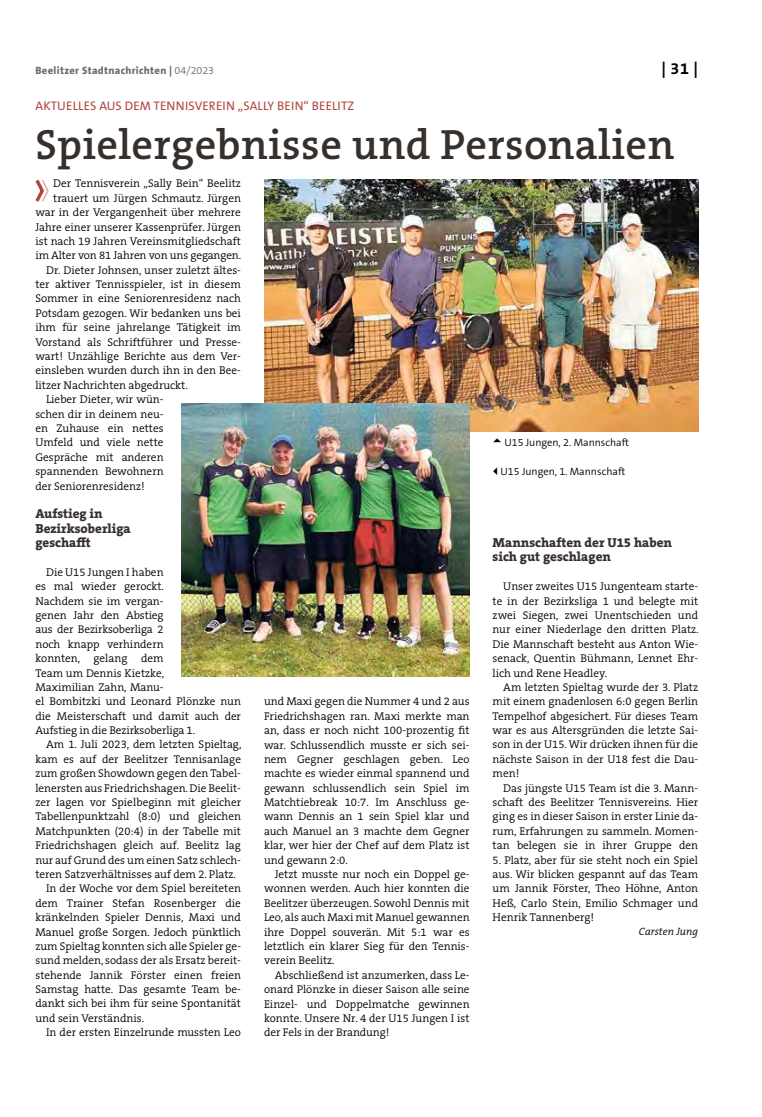
<style>
.page{position:relative;width:762px;height:1117px;background:#fff}
.page>*{position:absolute;margin:0;border:0;box-sizing:border-box;transform-origin:0 0}
.t1{font:600 42.5px "The Serif B W6";letter-spacing:.01em;color:#36302d}
.t2{font:700 16.25px "The Sans B W7";color:#000}
.t3{font:800 13.12px/14.4px "The Serif B W8";color:#36302d}
.t4{font:12.5px "The Sans B W5 Plain";letter-spacing:.015em;color:#b24440}
.t5{font:300 11.25px/14.4px "The Serif B W4";color:#000;text-align:justify}
.t6{font:300 10.62px "The Sans B W4";color:#000}
.t7{font:800 10.62px "The Sans B W8";letter-spacing:.03em;color:#716c69}
.t8{font:italic 300 10.62px "The Serif B W4";color:#000}
.s1{font-family:"The Sans B W4";font-weight:300}
</style>
<div class="page">
<svg style="left:35px;top:179px;width:14px;height:23px"></svg>
<img style="left:264px;top:180px;width:434px;height:252px">
<img style="left:181px;top:403px;width:288px;height:273px">
<p class="t7" style="left:35px;top:64px;width:180px">Beelitzer Stadtnachrichten | <span class="s1">04/2023</span></p>
<h2 class="t2" style="left:661px;top:58px;width:38px">| 31 |</h2>
<p class="t4" style="left:36px;top:98px;width:320px">AKTUELLES AUS DEM TENNISVEREIN „SALLY BEIN“ BEELITZ</p>
<h1 class="t1" style="left:35px;top:117px;width:640px">Spielergebnisse und Personalien</h1>
<p class="t5" style="left:53px;top:176px;width:189px">Der Tennisverein „Sally Bein“ Beelitz</p>
<p class="t5" style="left:53px;top:191px;width:189px">trauert um Jürgen Schmautz. Jürgen</p>
<p class="t5" style="left:35px;top:205px;width:207px">war in der Vergangenheit über mehrere</p>
<p class="t5" style="left:35px;top:219px;width:207px">Jahre einer unserer Kassenprüfer. Jürgen</p>
<p class="t5" style="left:35px;top:234px;width:207px">ist nach 19 Jahren Vereinsmitgliedschaft</p>
<p class="t5" style="left:35px;top:248px;width:207px">im Alter von 81 Jahren von uns gegangen.</p>
<p class="t5" style="left:46px;top:263px;width:196px">Dr. Dieter Johnsen, unser zuletzt ältes-</p>
<p class="t5" style="left:35px;top:277px;width:207px">ter aktiver Tennisspieler, ist in diesem</p>
<p class="t5" style="left:35px;top:291px;width:207px">Sommer in eine Seniorenresidenz nach</p>
<p class="t5" style="left:35px;top:306px;width:207px">Potsdam gezogen. Wir bedanken uns bei</p>
<p class="t5" style="left:35px;top:320px;width:207px">ihm für seine jahrelange Tätigkeit im</p>
<p class="t5" style="left:35px;top:334px;width:207px">Vorstand als Schriftführer und Presse-</p>
<p class="t5" style="left:35px;top:349px;width:207px">wart! Unzählige Berichte aus dem Ver-</p>
<p class="t5" style="left:35px;top:363px;width:207px">einsleben wurden durch ihn in den Bee-</p>
<p class="t5" style="left:35px;top:378px;width:154px">litzer Nachrichten abgedruckt.</p>
<p class="t5" style="left:46px;top:392px;width:119px">Lieber Dieter, wir wün-</p>
<p class="t5" style="left:35px;top:406px;width:130px">schen dir in deinem neu-</p>
<p class="t5" style="left:35px;top:421px;width:130px">en Zuhause ein nettes</p>
<p class="t5" style="left:35px;top:435px;width:130px">Umfeld und viele nette</p>
<p class="t5" style="left:35px;top:449px;width:130px">Gespräche mit anderen</p>
<p class="t5" style="left:35px;top:464px;width:130px">spannenden Bewohnern</p>
<p class="t5" style="left:35px;top:478px;width:111px">der Seniorenresidenz!</p>
<p class="t3" style="left:35px;top:506px;width:97px">Aufstieg in<br>Bezirksoberliga geschafft</p>
<p class="t5" style="left:35px;top:564px;width:207px;text-align:left;text-indent:11px">Die U15 Jungen I haben<br>es mal wieder gerockt.<br>Nachdem sie im vergan-<br>genen Jahr den Abstieg<br>aus der Bezirksoberliga 2<br>noch knapp verhindern<br>konnten, gelang dem<br>Team um Dennis Kietzke,<br>Maximilian Zahn, Manu-<br>el Bombitzki und Leonard Plönzke nun die Meisterschaft und damit auch der<br>Aufstieg in die Bezirksoberliga 1.</p>
<p class="t5" style="left:46px;top:737px;width:197px">Am 1. Juli 2023, dem letzten Spieltag,</p>
<p class="t5" style="left:35px;top:751px;width:207px">kam es auf der Beelitzer Tennisanlage</p>
<p class="t5" style="left:35px;top:766px;width:207px">zum großen Showdown gegen den Tabel-</p>
<p class="t5" style="left:35px;top:780px;width:207px">lenersten aus Friedrichshagen. Die Beelit-</p>
<p class="t5" style="left:35px;top:794px;width:207px">zer lagen vor Spielbeginn mit gleicher</p>
<p class="t5" style="left:35px;top:809px;width:207px">Tabellenpunktzahl (8:0) und gleichen</p>
<p class="t5" style="left:35px;top:823px;width:207px">Matchpunkten (20:4) in der Tabelle mit</p>
<p class="t5" style="left:35px;top:838px;width:207px">Friedrichshagen gleich auf. Beelitz lag</p>
<p class="t5" style="left:35px;top:852px;width:207px">nur auf Grund des um einen Satz schlech-</p>
<p class="t5" style="left:35px;top:866px;width:202px">teren Satzverhältnisses auf dem 2. Platz.</p>
<p class="t5" style="left:46px;top:881px;width:196px">In der Woche vor dem Spiel bereiteten</p>
<p class="t5" style="left:35px;top:895px;width:207px">dem Trainer Stefan Rosenberger die</p>
<p class="t5" style="left:35px;top:909px;width:207px">kränkelnden Spieler Dennis, Maxi und</p>
<p class="t5" style="left:35px;top:924px;width:207px">Manuel große Sorgen. Jedoch pünktlich</p>
<p class="t5" style="left:35px;top:938px;width:207px">zum Spieltag konnten sich alle Spieler ge-</p>
<p class="t5" style="left:35px;top:953px;width:207px">sund melden, sodass der als Ersatz bereit-</p>
<p class="t5" style="left:35px;top:967px;width:207px">stehende Jannik Förster einen freien</p>
<p class="t5" style="left:35px;top:981px;width:207px">Samstag hatte. Das gesamte Team be-</p>
<p class="t5" style="left:35px;top:996px;width:207px">dankt sich bei ihm für seine Spontanität</p>
<p class="t5" style="left:35px;top:1010px;width:110px">und sein Verständnis.</p>
<p class="t5" style="left:46px;top:1024px;width:196px">In der ersten Einzelrunde mussten Leo</p>
<p class="t6" style="left:504px;top:436px;width:126px">U15 Jungen, 2. Mannschaft</p>
<p class="t6" style="left:500px;top:464px;width:126px">U15 Jungen, 1. Mannschaft</p>
<p class="t3" style="left:493px;top:535px;width:181px">Mannschaften der U15 haben sich gut geschlagen</p>
<p class="t5" style="left:493px;top:579px;width:207px;text-indent:11px">Unser zweites U15 Jungenteam starte&shy;te in der Bezirksliga 1 und belegte mit zwei Siegen, zwei Unentschieden und nur einer Niederlage den dritten Platz.<br>Die Mannschaft besteht aus Anton Wie&shy;senack, Quentin Bühmann, Lennet Ehr&shy;lich und Rene Headley.</p>
<p class="t5" style="left:493px;top:679px;width:207px;text-indent:11px">Am letzten Spieltag wurde der 3. Platz mit einem gnadenlosen 6:0 gegen Berlin Tempelhof abgesichert. Für dieses Team war es aus Altersgründen die letzte Sai&shy;son in der U15. Wir drücken ihnen für die nächste Saison in der U18 fest die Dau&shy;men!</p>
<p class="t5" style="left:493px;top:780px;width:207px;text-indent:11px">Das jüngste U15 Team ist die 3. Mann&shy;schaft des Beelitzer Tennisvereins. Hier ging es in dieser Saison in erster Linie da&shy;rum, Erfahrungen zu sammeln. Momen&shy;tan belegen sie in ihrer Gruppe den</p>
<p class="t5" style="left:493px;top:852px;width:207px">5. Platz, aber für sie steht noch ein Spiel aus. Wir blicken gespannt auf das Team um Jannik Förster, Theo Höhne, Anton Heß, Carlo Stein, Emilio Schmager und Henrik Tannenberg!</p>
<p class="t8" style="left:639px;top:924px;width:61px">Carsten Jung</p>
<p class="t5" style="left:264px;top:694px;width:207px">und Maxi gegen die Nummer 4 und 2 aus Friedrichshagen ran. Maxi merkte man an, dass er noch nicht 100-prozentig fit war. Schlussendlich musste er sich sei&shy;nem Gegner geschlagen geben. Leo machte es wieder einmal spannend und gewann schlussendlich sein Spiel im Matchtiebreak 10:7. Im Anschluss ge&shy;wann Dennis an 1 sein Spiel klar und auch Manuel an 3 machte dem Gegner klar, wer hier der Chef auf dem Platz ist und gewann 2:0.</p>
<p class="t5" style="left:264px;top:866px;width:207px;text-indent:11px">Jetzt musste nur noch ein Doppel ge&shy;wonnen werden. Auch hier konnten die Beelitzer überzeugen. Sowohl Dennis mit Leo, als auch Maxi mit Manuel gewannen ihre Doppel souverän. Mit 5:1 war es letztlich ein klarer Sieg für den Tennis&shy;verein Beelitz.</p>
<p class="t5" style="left:264px;top:967px;width:207px;text-indent:11px">Abschließend ist anzumerken, dass Le&shy;onard Plönzke in dieser Saison alle seine Einzel- und Doppelmatche gewinnen konnte. Unsere Nr. 4 der U15 Jungen I ist der Fels in der Brandung!</p>
</div>
